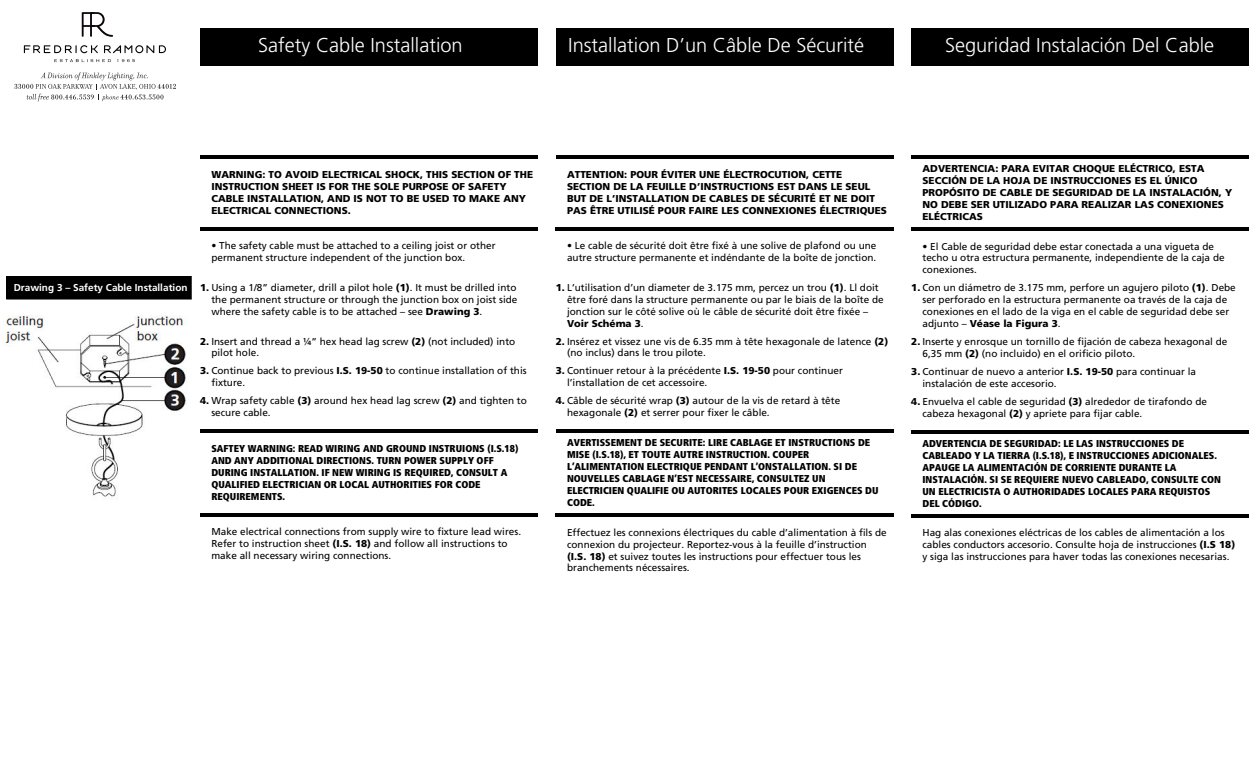
<style>
.page{position:relative;width:1260px;height:765px;background:#fff}
.page>*{position:absolute;margin:0;border:0;box-sizing:border-box;transform-origin:0 0}
.t1{font:300 20px "Frutiger LT Std";color:#fff}
.t2{font:10px/11.9px "Frutiger LT Std";color:#000}
.t3{font:900 condensed 10px/12.1px "Frutiger LT Std";color:#000}
.t4{font:900 10px/12px "Frutiger LT Std";color:#000}
.t5{font:700 10px "Frutiger LT Std";color:#fff}
.s1{font-weight:900}
</style>
<div class="page">
<div style="left:200px;top:28px;width:338px;height:37px;background:#000"></div>
<div style="left:556px;top:28px;width:337px;height:37px;background:#000"></div>
<div style="left:911px;top:28px;width:338px;height:37px;background:#000"></div>
<img style="left:4px;top:315px;width:182px;height:182px">
<hr style="left:200px;top:156px;width:338px;height:3px;background:#000">
<hr style="left:200px;top:227px;width:338px;height:4px;background:#000">
<hr style="left:200px;top:429px;width:338px;height:4px;background:#000">
<hr style="left:200px;top:513px;width:338px;height:4px;background:#000">
<hr style="left:556px;top:156px;width:337px;height:3px;background:#000">
<hr style="left:556px;top:227px;width:337px;height:4px;background:#000">
<hr style="left:556px;top:429px;width:337px;height:4px;background:#000">
<hr style="left:556px;top:514px;width:337px;height:3px;background:#000">
<hr style="left:911px;top:156px;width:338px;height:3px;background:#000">
<hr style="left:911px;top:227px;width:338px;height:4px;background:#000">
<hr style="left:911px;top:430px;width:338px;height:4px;background:#000">
<hr style="left:911px;top:514px;width:338px;height:4px;background:#000">
<div style="left:7px;top:277px;width:184px;height:22px;background:#000"></div>
<div style="left:6px;top:276px;width:186px;height:23px;border:1px solid #000"></div>
<svg style="left:24px;top:45px;width:74px;height:8px"></svg>
<svg style="left:104px;top:45px;width:62px;height:8px"></svg>
<svg style="left:54px;top:59px;width:57px;height:3px"></svg>
<svg style="left:117px;top:59px;width:18px;height:3px"></svg>
<svg style="left:82px;top:12px;width:31px;height:25px"></svg>
<svg style="left:14px;top:72px;width:162px;height:30px"></svg>
<h1 class="t1" style="left:258px;top:37px;width:206px">Safety Cable Installation</h1>
<h1 class="t1" style="left:568px;top:37px;width:297px">Installation D’un Câble De Sécurité</h1>
<h1 class="t1" style="left:945px;top:37px;width:271px">Seguridad Instalación Del Cable</h1>
<p class="t5" style="left:14px;top:283px;width:175px">Drawing 3 – Safety Cable Installation</p>
<p class="t4" style="left:211px;top:169px;width:323px">WARNING: TO AVOID ELECTRICAL SHOCK, THIS SECTION OF THE INSTRUCTION SHEET IS FOR THE SOLE PURPOSE OF SAFETY CABLE INSTALLATION, AND IS NOT TO BE USED TO MAKE ANY ELECTRICAL CONNECTIONS.</p>
<p class="t2" style="left:211px;top:240px;width:286px">• The safety cable must be attached to a ceiling joist or other permanent structure independent of the junction box.</p>
<p class="t2" style="left:211px;top:282px;width:308px;text-align:justify;text-indent:-11px"><span class="s1">1.</span> Using a 1/8” diameter, drill a pilot hole <span class="s1">(1)</span>. It must be drilled into the permanent structure or through the junction box on joist side where the safety cable is to be attached – see <span class="s1">Drawing 3</span>.</p>
<p class="t2" style="left:211px;top:336px;width:305px;text-indent:-11px"><span class="s1">2.</span> Insert and thread a ¼” hex head lag screw <span class="s1">(2)</span> (not included) into pilot hole.</p>
<p class="t2" style="left:211px;top:366px;width:317px;text-indent:-11px"><span class="s1">3.</span> Continue back to previous <span class="s1">I.S. 19-50</span> to continue installation of this fixture.</p>
<p class="t2" style="left:211px;top:396px;width:317px;text-indent:-11px"><span class="s1">4.</span> Wrap safety cable <span class="s1">(3)</span> around hex head lag screw <span class="s1">(2)</span> and tighten to secure cable.</p>
<p class="t3" style="left:211px;top:442px;width:308px">SAFTEY WARNING: READ WIRING AND GROUND INSTRUIONS (I.S.18)<br>AND ANY ADDITIONAL DIRECTIONS. TURN POWER SUPPLY OFF DURING INSTALLATION. IF NEW WIRING IS REQUIRED, CONSULT A QUALIFIED ELECTRICIAN OR LOCAL AUTHORITIES FOR CODE REQUIREMENTS.</p>
<p class="t2" style="left:211px;top:527px;width:311px">Make electrical connections from supply wire to fixture lead wires.<br>Refer to instruction sheet <span class="s1">(I.S. 18)</span> and follow all instructions to make all necessary wiring connections.</p>
<p class="t4" style="left:567px;top:169px;width:321px">ATTENTION: POUR ÉVITER UNE ÉLECTROCUTION, CETTE SECTION DE LA FEUILLE D’INSTRUCTIONS EST DANS LE SEUL BUT DE L’INSTALLATION DE CABLES DE SÉCURITÉ ET NE DOIT PAS ÊTRE UTILISÉ POUR FAIRE LES CONNEXIONES ÉLECTRIQUES</p>
<p class="t2" style="left:567px;top:240px;width:311px">• Le cable de sécurité doit être fixé à une solive de plafond ou une autre structure permanente et indéndante de la boîte de jonction.</p>
<p class="t2" style="left:567px;top:282px;width:318px;text-indent:-11px"><span class="s1">1.</span> L’utilisation d’un diameter de 3.175 mm, percez un trou <span class="s1">(1)</span>. Ll doit être foré dans la structure permanente ou par le biais de la boîte de jonction sur le côté solive où le câble de sécurité doit être fixée – <span class="s1">Voir Schéma 3</span>.</p>
<p class="t2" style="left:567px;top:336px;width:323px;text-indent:-11px"><span class="s1">2.</span> Insérez et vissez une vis de 6.35 mm à tête hexagonale de latence <span class="s1">(2) </span>(no inclus) dans le trou pilote.</p>
<p class="t2" style="left:567px;top:366px;width:277px;text-indent:-11px"><span class="s1">3.</span> Continuer retour à la précédente <span class="s1">I.S. 19-50</span> pour continuer l’installation de cet accessoire.</p>
<p class="t2" style="left:567px;top:396px;width:275px;text-indent:-11px"><span class="s1">4.</span> Câble de sécurité wrap <span class="s1">(3)</span> autour de la vis de retard à tête hexagonale <span class="s1">(2)</span> et serrer pour fixer le câble.</p>
<p class="t3" style="left:567px;top:436px;width:313px">AVERTISSEMENT DE SECURITE: LIRE CABLAGE ET INSTRUCTIONS DE MISE (I.S.18), ET TOUTE AUTRE INSTRUCTION. COUPER L’ALIMENTATION ELECTRIQUE PENDANT L’ONSTALLATION. SI DE NOUVELLES CABLAGE N’EST NECESSAIRE, CONSULTEZ UN ELECTRICIEN QUALIFIE OU AUTORITES LOCALES POUR EXIGENCES DU CODE.</p>
<p class="t2" style="left:567px;top:527px;width:321px">Effectuez les connexions électriques du cable d’alimentation à fils de connexion du projecteur. Reportez-vous à la feuille d’instruction <span class="s1">(I.S. 18)</span> et suivez toutes les instructions pour effectuer tous les branchements nécessaires.</p>
<p class="t4" style="left:922px;top:163px;width:311px">ADVERTENCIA: PARA EVITAR CHOQUE ELÉCTRICO, ESTA SECCIÓN DE LA HOJA DE INSTRUCCIONES ES EL ÚNICO PROPÓSITO DE CABLE DE SEGURIDAD DE LA INSTALACIÓN, Y NO DEBE SER UTILIZADO PARA REALIZAR LAS CONEXIONES ELÉCTRICAS</p>
<p class="t2" style="left:923px;top:240px;width:304px">• El Cable de seguridad debe estar conectada a una vigueta de techo u otra estructura permanente, independiente de la caja de conexiones.</p>
<p class="t2" style="left:923px;top:283px;width:315px;text-indent:-11px"><span class="s1">1.</span> Con un diámetro de 3.175 mm, perfore un agujero piloto <span class="s1">(1)</span>. Debe ser perforado en la estructura permanente oa través de la caja de conexiones en el lado de la viga en el cable de seguridad debe ser adjunto – <span class="s1">Véase la Figura 3</span>.</p>
<p class="t2" style="left:923px;top:336px;width:306px;text-indent:-11px"><span class="s1">2.</span> Inserte y enrosque un tornillo de fijación de cabeza hexagonal de<br>6,35 mm <span class="s1">(2)</span> (no incluido) en el orificio piloto.</p>
<p class="t2" style="left:923px;top:366px;width:275px;text-indent:-11px"><span class="s1">3.</span> Continuar de nuevo a anterior <span class="s1">I.S. 19-50</span> para continuar la instalación de este accesorio.</p>
<p class="t2" style="left:923px;top:396px;width:286px;text-indent:-11px"><span class="s1">4.</span> Envuelva el cable de seguridad <span class="s1">(3)</span> alrededor de tirafondo de cabeza hexagonal <span class="s1">(2)</span> y apriete para fijar cable.</p>
<p class="t3" style="left:922px;top:437px;width:300px">ADVERTENCIA DE SEGURIDAD: LE LAS INSTRUCCIONES DE CABLEADO Y LA TIERRA (I.S.18), E INSTRUCCIONES ADICIONALES.<br>APAUGE LA ALIMENTACIÓN DE CORRIENTE DURANTE LA INSTALACIÓN. SI SE REQUIERE NUEVO CABLEADO, CONSULTE CON UN ELECTRICISTA O AUTHORIDADES LOCALES PARA REQUISTOS DEL CÓDIGO.</p>
<p class="t2" style="left:923px;top:528px;width:314px">Hag alas conexiones eléctricas de los cables de alimentación a los cables conductors accesorio. Consulte hoja de instrucciones <span class="s1">(I.S 18) </span>y siga las instrucciones para haver todas las conexiones necesarias.</p>
</div>
